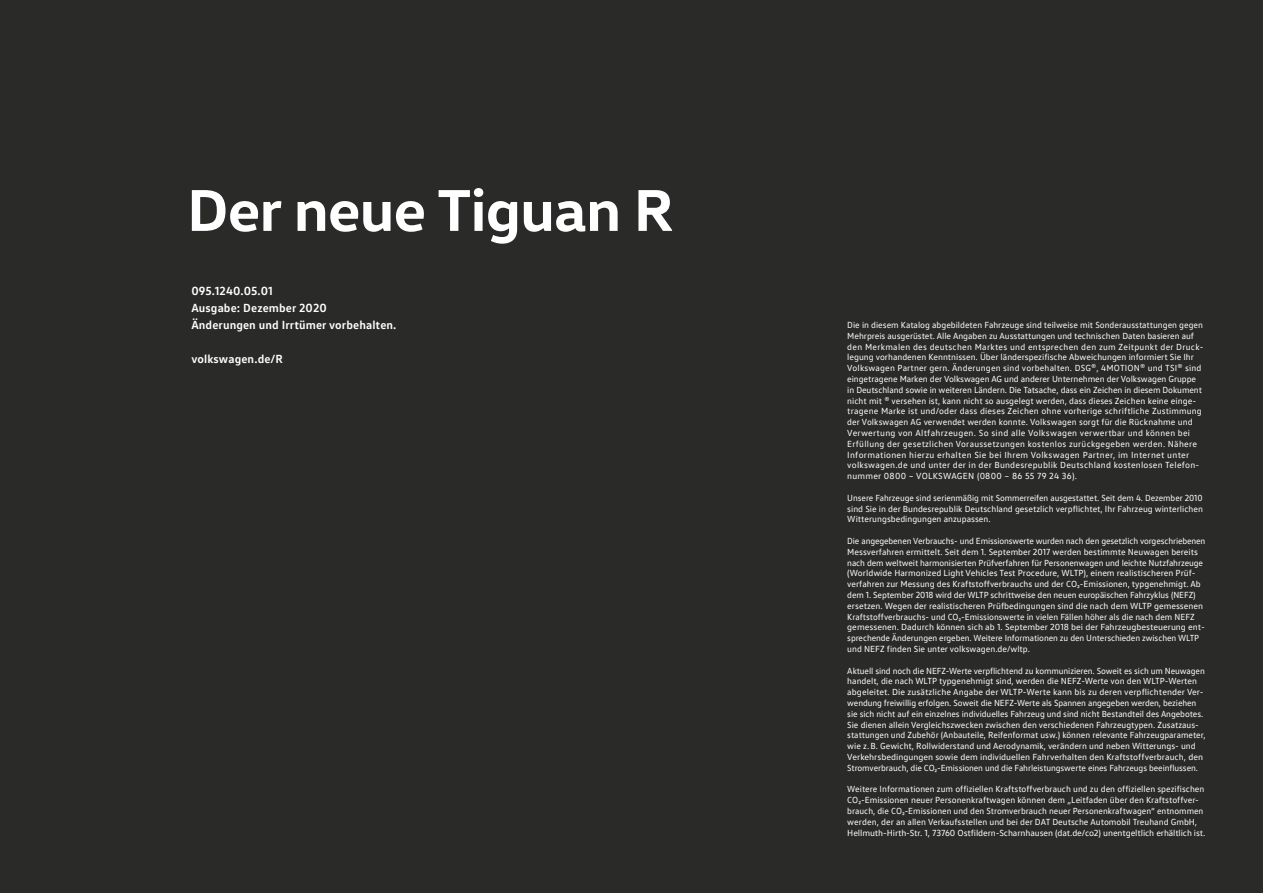
<style>
.page{position:relative;width:1263px;height:893px;background:#fff}
.page>*{position:absolute;margin:0;border:0;box-sizing:border-box;transform-origin:0 0}
.t1{font:700 60px "VW Head";letter-spacing:-.01em;color:#fff}
.t2{font:700 12px/17px "VW Text";letter-spacing:.01em;color:#fff}
.t3{font:9px/10.8px "VW Text";color:#fff}
</style>
<div class="page">
<div style="left:1px;top:0;width:1262px;height:893px;background:#2a2b29"></div>
<h1 class="t1" style="left:187px;top:189px;width:488px">Der neue Tiguan R</h1>
<h2 class="t2" style="left:191px;top:283px;width:207px">095.1240.05.01<br>Ausgabe: Dezember 2020<br>Änderungen und Irrtümer vorbehalten.</h2>
<h2 class="t2" style="left:191px;top:351px;width:93px">volkswagen.de/R</h2>
<p class="t3" style="left:847px;top:320px;width:358px">Die in diesem Katalog abgebildeten Fahrzeuge sind teilweise mit Sonderausstattungen gegen Mehrpreis ausgerüstet. Alle Angaben zu Ausstattungen und technischen Daten basieren auf den Merkmalen des deutschen Marktes und entsprechen den zum Zeitpunkt der Druck&shy;legung vorhandenen Kenntnissen. Über länderspezifische Abweichungen informiert Sie Ihr Volkswagen Partner gern. Änderungen sind vorbehalten. DSG®, 4MOTION® und TSI® sind ein g etragene Marken der Volkswagen AG und anderer Unternehmen der Volkswagen Gruppe in Deutschland sowie in weiteren Ländern. Die Tatsache, dass ein Zeichen in diesem Dokument nicht mit ® versehen ist, kann nicht so ausgelegt werden, dass dieses Zeichen keine einge&shy;tragene Marke ist und/oder dass dieses Zeichen ohne vorherige schrift liche Zustimmung der Volks wagen AG verwendet werden konnte. Volkswagen sorgt für die Rücknahme und Verwertung von Altfahrzeugen. So sind alle Volkswagen verwertbar und können bei Erfüllung der gesetz lichen Voraussetzungen kostenlos zurückgegeben werden. Nähere Informationen hierzu erhalten Sie bei Ihrem Volkswagen Partner, im Internet unter volkswagen.de und unter der in der Bundesrepublik Deutschland kostenlosen Telefon&shy;nummer 0800 – VOLKSWAGEN (0800 – 86 55 79 24 36).</p>
<p class="t3" style="left:847px;top:493px;width:357px;text-align:justify">Unsere Fahrzeuge sind serienmäßig mit Sommerreifen ausgestattet. Seit dem 4. Dezember 2010 sind Sie in der Bundesrepublik Deutschland gesetzlich verpflichtet, Ihr Fahrzeug winterlichen Witterungsbedingungen anzupassen.</p>
<p class="t3" style="left:847px;top:536px;width:360px">Die angegebenen Verbrauchs- und Emissionswerte wurden nach den gesetzlich vorgeschriebenen Messverfahren ermittelt. Seit dem 1. September 2017 werden bestimmte Neuwagen bereits nach dem weltweit harmonisierten Prüfverfahren für Personenwagen und leichte Nutzfahrzeuge (Worldwide Harmonized Light Vehicles Test Procedure, WLTP), einem realistischeren Prüf&shy;verfahren zur Messung des Kraftstoffverbrauchs und der CO₂-Emissionen, typgenehmigt. Ab dem 1. September 2018 wird der WLTP schrittweise den neuen europäischen Fahrzyklus (NEFZ) ersetzen. Wegen der realistischeren Prüfbedingungen sind die nach dem WLTP gemessenen Kraftstoffverbrauchs- und CO₂-Emissionswerte in vielen Fällen höher als die nach dem NEFZ gemessenen. Dadurch können sich ab 1. September 2018 bei der Fahrzeugbesteuerung ent&shy;sprechende Änderungen ergeben. Weitere Informationen zu den Unterschieden zwischen WLTP und NEFZ finden Sie unter volkswagen.de/wltp.</p>
<p class="t3" style="left:847px;top:666px;width:360px">Aktuell sind noch die NEFZ-Werte verpflichtend zu kommunizieren. Soweit es sich um Neuwagen handelt, die nach WLTP typgenehmigt sind, werden die NEFZ-Werte von den WLTP-Werten abgeleitet. Die zusätzliche Angabe der WLTP-Werte kann bis zu deren verpflichtender Ver&shy;wendung freiwillig erfolgen. Soweit die NEFZ-Werte als Spannen angegeben werden, beziehen sie sich nicht auf ein einzelnes individuelles Fahrzeug und sind nicht Bestandteil des Angebotes.<br>Sie dienen allein Vergleichszwecken zwischen den verschiedenen Fahrzeugtypen. Zusatzaus&shy;stattungen und Zubehör (Anbauteile, Reifenformat usw.) können relevante Fahrzeugparameter, wie z. B. Gewicht, Rollwiderstand und Aerodynamik, verändern und neben Witterungs- und Verkehrsbedingungen sowie dem individuellen Fahrverhalten den Kraftstoffverbrauch, den Stromverbrauch, die CO₂-Emissionen und die Fahrleistungswerte eines Fahrzeugs beeinflussen.</p>
<p class="t3" style="left:847px;top:785px;width:359px">Weitere Informationen zum offiziellen Kraftstoffverbrauch und zu den offiziellen spezifischen CO₂-Emissionen neuer Personenkraftwagen können dem „Leitfaden über den Kraftstoffver&shy;brauch, die CO₂-Emissionen und den Stromverbrauch neuer Personenkraftwagen“ entnommen werden, der an allen Verkaufsstellen und bei der DAT Deutsche Automobil Treuhand GmbH, Hellmuth-Hirth-Str. 1, 73760 Ostfildern-Scharnhausen (dat.de/co2) unentgeltlich erhältlich ist.</p>
</div>
